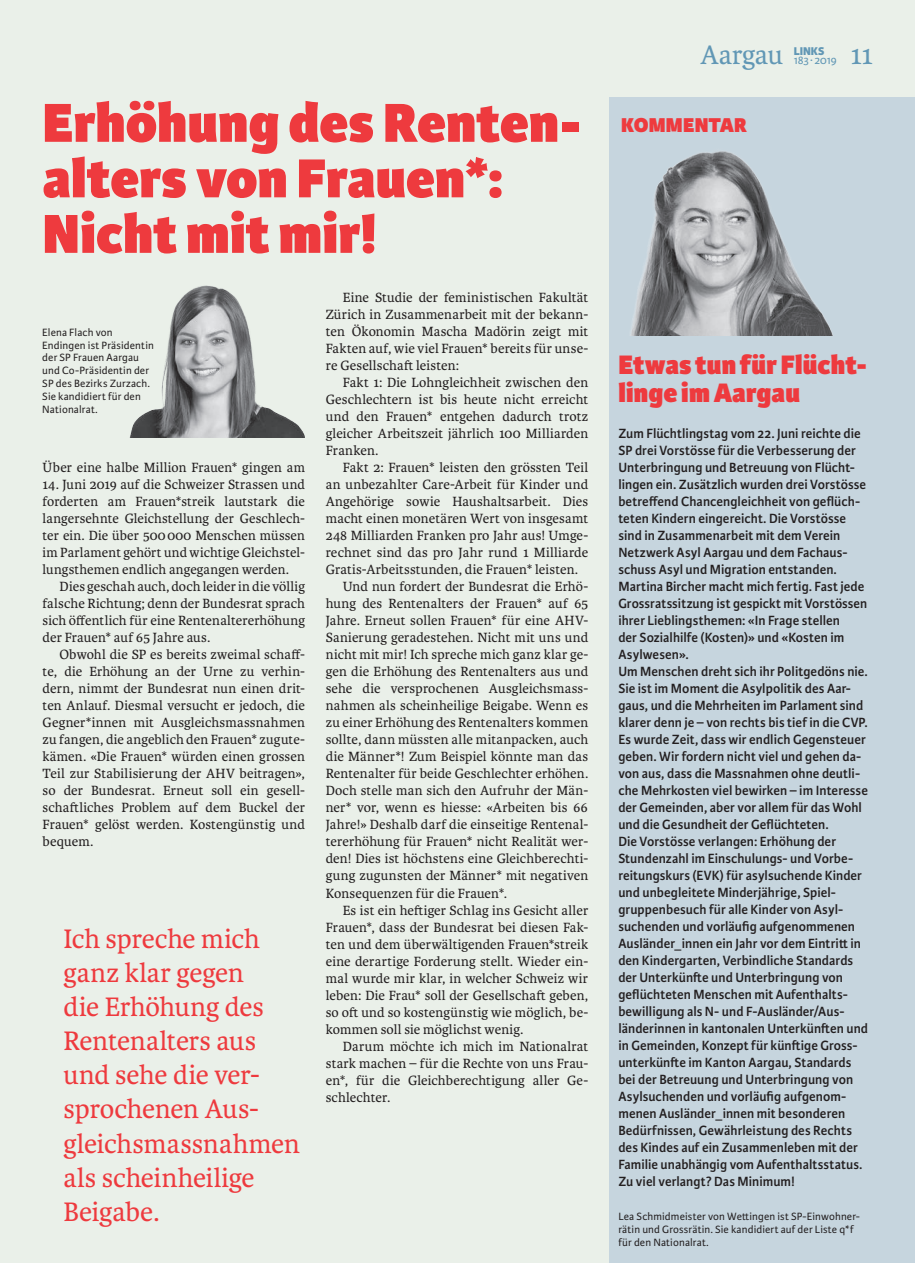
<style>
.page{position:relative;width:915px;height:1263px;background:#fff}
.page>*{position:absolute;margin:0;border:0;box-sizing:border-box;transform-origin:0 0}
.t1{font:800 58.5px/55.5px "Karmina Sans";color:#ee3a3e}
.t2{font:28.5px/34px "Karmina";letter-spacing:-.005em;color:#ee3a3e}
.t3{font:800 28.5px/28.5px "Karmina Sans";letter-spacing:.005em;color:#ee3a3e}
.t4{font:28.5px "Karmina";letter-spacing:-.005em;color:#6197b5}
.t5{font:800 21.3px "Karmina Sans";letter-spacing:.005em;color:#ee3a3e}
.t6{font:14.25px/17px "Karmina";letter-spacing:.01em;color:#231f20;text-align:justify}
.t7{font:600 14.25px/17px "Karmina Sans";letter-spacing:.005em;color:#231f20}
.t8{font:12px "Karmina Sans";letter-spacing:-.02em;color:#6197b5}
.t9{font:800 12px "Karmina Sans";color:#6197b5}
.t10{font:11.25px/12.8px "Karmina Sans";letter-spacing:.01em;color:#231f20}
</style>
<div class="page">
<div style="left:0;top:0;width:914px;height:1263px;background:#eaf0e9"></div>
<div style="left:609px;top:98px;width:305px;height:1165px;background:#c6d5de"></div>
<img style="left:130px;top:285px;width:174px;height:152px">
<img style="left:630px;top:151px;width:203px;height:185px">
<h1 class="t1" style="left:43px;top:97px;width:540px">Erhöhung des Renten&shy;alters von Frauen*:<br>Nicht mit mir!</h1>
<p class="t6" style="left:326px;top:289px;width:264px;text-indent:17px">Eine Studie der feministischen Fakultät Zürich in Zusammenarbeit mit der bekann&shy;ten Ökonomin Mascha Madörin zeigt mit Fakten auf, wie viel Frauen* bereits für unse&shy;re Gesellschaft leisten:</p>
<p class="t6" style="left:326px;top:374px;width:264px;text-indent:17px">Fakt 1: Die Lohngleichheit zwischen den Geschlechtern ist bis heute nicht erreicht und den Frauen* entgehen dadurch trotz gleicher Arbeitszeit jährlich 100 Milliarden Franken.</p>
<p class="t6" style="left:343px;top:459px;width:247px">Fakt 2: Frauen* leisten den grössten Teil</p>
<p class="t6" style="left:326px;top:476px;width:264px">an unbezahlter Care-Arbeit für Kinder und</p>
<p class="t6" style="left:326px;top:493px;width:264px">Angehörige sowie Haushaltsarbeit. Dies</p>
<p class="t6" style="left:326px;top:510px;width:264px">macht einen monetären Wert von insgesamt</p>
<p class="t6" style="left:326px;top:527px;width:264px">248 Milliarden Franken pro Jahr aus! Umge-</p>
<p class="t6" style="left:326px;top:544px;width:264px">rechnet sind das pro Jahr rund 1 Milliarde</p>
<p class="t6" style="left:326px;top:561px;width:254px">Gratis-Arbeitsstunden, die Frauen* leisten.</p>
<p class="t6" style="left:343px;top:578px;width:247px">Und nun fordert der Bundesrat die Erhö-</p>
<p class="t6" style="left:326px;top:595px;width:264px">hung des Rentenalters der Frauen* auf 65</p>
<p class="t6" style="left:326px;top:612px;width:263px">Jahre. Erneut sollen Frauen* für eine AHV-</p>
<p class="t6" style="left:326px;top:629px;width:264px">Sanierung geradestehen. Nicht mit uns und</p>
<p class="t6" style="left:326px;top:646px;width:264px">nicht mit mir! Ich spreche mich ganz klar ge-</p>
<p class="t6" style="left:326px;top:663px;width:264px">gen die Erhöhung des Rentenalters aus und</p>
<p class="t6" style="left:326px;top:680px;width:264px">sehe die versprochenen Ausgleichsmass-</p>
<p class="t6" style="left:326px;top:697px;width:264px">nahmen als scheinheilige Beigabe. Wenn es</p>
<p class="t6" style="left:326px;top:714px;width:264px">zu einer Erhöhung des Rentenalters kommen</p>
<p class="t6" style="left:326px;top:731px;width:264px">sollte, dann müssten alle mitanpacken, auch</p>
<p class="t6" style="left:326px;top:748px;width:264px">die Männer*! Zum Beispiel könnte man das</p>
<p class="t6" style="left:326px;top:765px;width:264px">Rentenalter für beide Geschlechter erhöhen.</p>
<p class="t6" style="left:326px;top:782px;width:264px">Doch stelle man sich den Aufruhr der Män-</p>
<p class="t6" style="left:326px;top:799px;width:264px">ner* vor, wenn es hiesse: «Arbeiten bis 66</p>
<p class="t6" style="left:326px;top:816px;width:264px">Jahre!» Deshalb darf die einseitige Rentenal-</p>
<p class="t6" style="left:326px;top:833px;width:264px">tererhöhung für Frauen* nicht Realität wer-</p>
<p class="t6" style="left:326px;top:850px;width:264px">den! Dies ist höchstens eine Gleichberechti-</p>
<p class="t6" style="left:326px;top:867px;width:264px">gung zugunsten der Männer* mit negativen</p>
<p class="t6" style="left:326px;top:885px;width:182px">Konsequenzen für die Frauen*.</p>
<p class="t6" style="left:343px;top:902px;width:247px">Es ist ein heftiger Schlag ins Gesicht aller</p>
<p class="t6" style="left:326px;top:919px;width:264px">Frauen*, dass der Bundesrat bei diesen Fak-</p>
<p class="t6" style="left:326px;top:936px;width:264px">ten und dem überwältigenden Frauen*streik</p>
<p class="t6" style="left:326px;top:953px;width:264px">eine derartige Forderung stellt. Wieder ein-</p>
<p class="t6" style="left:326px;top:970px;width:264px">mal wurde mir klar, in welcher Schweiz wir</p>
<p class="t6" style="left:326px;top:987px;width:264px">leben: Die Frau* soll der Gesellschaft geben,</p>
<p class="t6" style="left:326px;top:1004px;width:264px">so oft und so kostengünstig wie möglich, be-</p>
<p class="t6" style="left:326px;top:1021px;width:199px">kommen soll sie möglichst wenig.</p>
<p class="t6" style="left:343px;top:1038px;width:247px">Darum möchte ich mich im Nationalrat</p>
<p class="t6" style="left:326px;top:1055px;width:264px">stark machen – für die Rechte von uns Frau-</p>
<p class="t6" style="left:326px;top:1072px;width:264px">en*, für die Gleichberechtigung aller Ge-</p>
<p class="t6" style="left:326px;top:1089px;width:66px">schlechter.</p>
<p class="t10" style="left:42px;top:326px;width:113px">Elena Flach von<br>Endingen ist Präsidentin der SP Frauen Aargau und Co-Präsidentin der<br>SP des Bezirks Zurzach.<br>Sie kandidiert für den<br>Nationalrat.</p>
<p class="t6" style="left:43px;top:459px;width:264px">Über eine halbe Million Frauen* gingen am</p>
<p class="t6" style="left:43px;top:476px;width:264px">14. Juni 2019 auf die Schweizer Strassen und forderten am Frauen*streik lautstark die langersehnte Gleichstellung der Geschlech&shy;ter ein. Die über 500000 Menschen müssen im Parlament gehört und wichtige Gleichstel&shy;lungsthemen endlich angegangen werden.</p>
<p class="t6" style="left:43px;top:578px;width:264px;text-indent:17px">Dies geschah auch, doch leider in die völlig falsche Richtung; denn der Bundesrat sprach sich öffentlich für eine Rentenaltererhöhung der Frauen* auf 65 Jahre aus.</p>
<p class="t6" style="left:43px;top:646px;width:264px;text-indent:17px">Obwohl die SP es bereits zweimal schaff&shy;te, die Erhöhung an der Urne zu verhin&shy;dern, nimmt der Bundesrat nun einen drit&shy;ten Anlauf. Diesmal versucht er jedoch, die Gegner*innen mit Ausgleichsmassnahmen zu fangen, die angeblich den Frauen* zugute&shy;kämen. «Die Frauen* würden einen grossen Teil zur Stabilisierung der AHV beitragen», so der Bundesrat. Erneut soll ein gesell&shy;schaftliches Problem auf dem Buckel der Frauen* gelöst werden. Kostengünstig und bequem.</p>
<h2 class="t2" style="left:64px;top:922px;width:238px">Ich spreche mich ganz klar gegen<br>die Erhöhung des<br>Rentenalters aus und sehe die ver&shy;sprochenen Aus&shy;gleichsmassnahmen als scheinheilige<br>Beigabe.</h2>
<h2 class="t4" style="left:700px;top:39px;width:84px">Aargau</h2>
<p class="t9" style="left:793px;top:44px;width:32px">LINKS</p>
<p class="t8" style="left:793px;top:53px;width:45px">183 ∙ 2019</p>
<h2 class="t4" style="left:850px;top:39px;width:24px">11</h2>
<h3 class="t5" style="left:621px;top:112px;width:127px">KOMMENTAR</h3>
<h2 class="t3" style="left:618px;top:351px;width:250px">Etwas tun für Flücht&shy;linge im Aargau</h2>
<p class="t7" style="left:618px;top:425px;width:251px">Zum Flüchtlingstag vom 22. Juni reichte die SP drei Vorstösse für die Verbesserung der Unterbringung und Betreuung von Flücht&shy;lingen ein. Zusätzlich wurden drei Vorstösse betreffend Chancengleichheit von geflüch&shy;teten Kindern eingereicht. Die Vorstösse sind in Zusammenarbeit mit dem Verein Netzwerk Asyl Aargau und dem Fachaus&shy;schuss Asyl und Migration entstanden.<br>Martina Bircher macht mich fertig. Fast jede Grossratssitzung ist gespickt mit Vorstössen ihrer Lieblingsthemen: «In Frage stellen<br>der Sozialhilfe (Kosten)» und «Kosten im Asylwesen».<br>Um Menschen dreht sich ihr Politgedöns nie.<br>Sie ist im Moment die Asylpolitik des Aar&shy;gaus, und die Mehrheiten im Parlament sind klarer denn je – von rechts bis tief in die CVP.<br>Es wurde Zeit, dass wir endlich Gegensteuer geben. Wir fordern nicht viel und gehen da&shy;von aus, dass die Massnahmen ohne deutli&shy;che Mehrkosten viel bewirken – im Interesse der Gemeinden, aber vor allem für das Wohl und die Gesundheit der Geflüchteten.<br>Die Vorstösse verlangen: Erhöhung der Stundenzahl im Einschulungs- und Vorbe&shy;reitungskurs (EVK) für asylsuchende Kinder und unbegleitete Minderjährige, Spiel&shy;gruppenbesuch für alle Kinder von Asyl&shy;suchenden und vorläufig aufgenommenen Ausländer_innen ein Jahr vor dem Eintritt in den Kindergarten, Verbindliche Standards der Unterkünfte und Unterbringung von geflüchteten Menschen mit Aufenthalts&shy;bewilligung als N- und F-Ausländer/Aus&shy;länderinnen in kantonalen Unterkünften und in Gemeinden, Konzept für künftige Gross&shy;unterkünfte im Kanton Aargau, Standards bei der Betreuung und Unterbringung von Asylsuchenden und vorläufig aufgenom&shy;menen Ausländer_innen mit besonderen Bedürfnissen, Gewährleistung des Rechts des Kindes auf ein Zusammenleben mit der Familie unabhängig vom Aufenthaltsstatus.<br>Zu viel verlangt? Das Minimum!</p>
<p class="t10" style="left:618px;top:1211px;width:243px">Lea Schmidmeister von Wettingen ist SP-Einwohner&shy;rätin und Grossrätin. Sie kandidiert auf der Liste q*f für den Nationalrat.</p>
</div>
